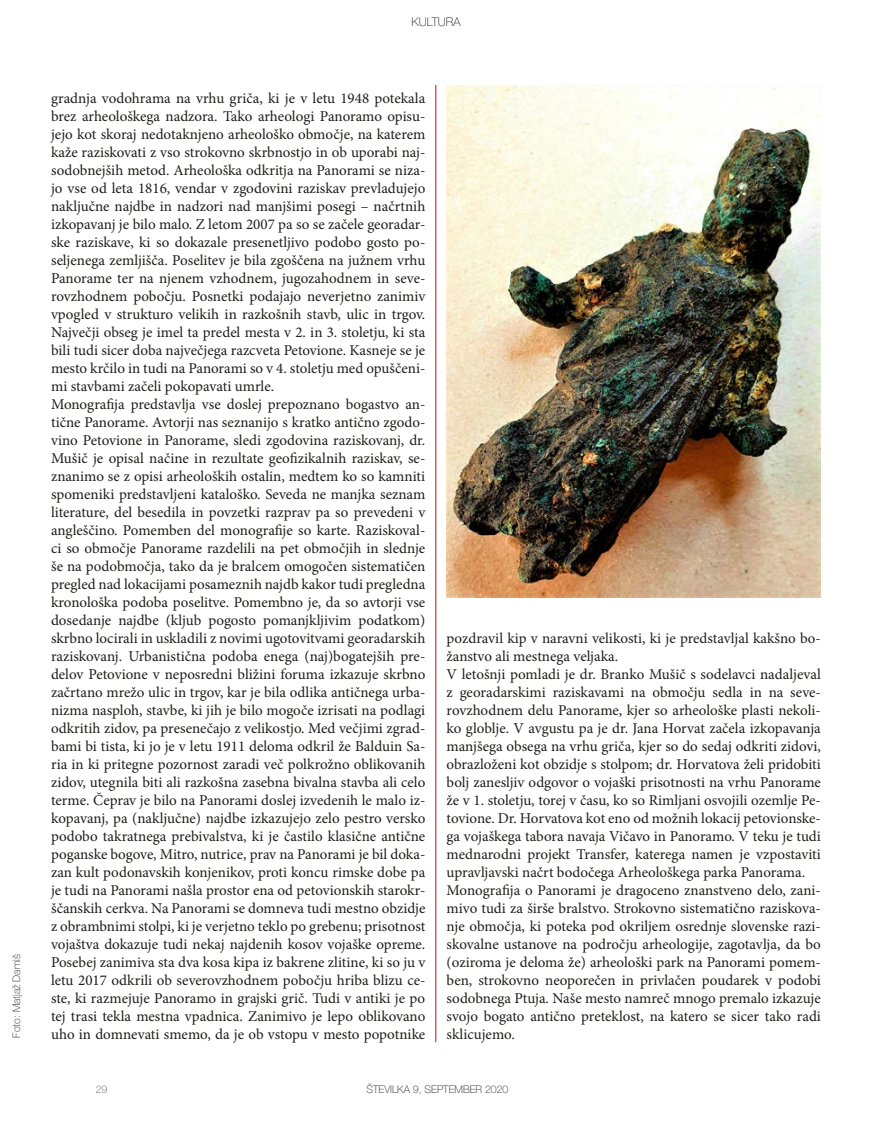
<style>
.page{position:relative;width:872px;height:1127px;background:#fff}
.page>*{position:absolute;margin:0;border:0;box-sizing:border-box;transform-origin:0 0}
.Besedilo{font:15px/18px "Minion Pro";color:#1d1d1b;text-align:justify}
.NASLOV_STRANI{font:100 12px "Helvetica Neue LT Pro";color:#1d1d1b}
.t1{font:100 10.5px "Helvetica Neue LT Pro";color:#1d1d1b}
.t2{font:100 10.5px "Helvetica Neue LT Pro";color:#575756}
</style>
<div class="page">
<img style="left:446px;top:85px;width:375px;height:512px">
<hr style="left:435px;top:85px;width:1px;height:957px;background:#c00d0e">
<p class="t1" style="left:11px;top:1037px;width:85px;rotate:-90deg">Foto: Matjaž Damiš</p>
<p class="NASLOV_STRANI" style="left:411px;top:14px;width:51px">KULTURA</p>
<p class="Besedilo" style="left:51px;top:89px;width:376px">gradnja vodohrama na vrhu griča, ki je v letu 1948 potekala brez arheološkega nadzora. Tako arheologi Panoramo opisu&shy;jejo kot skoraj nedotaknjeno arheološko območje, na katerem kaže raziskovati z vso strokovno skrbnostjo in ob uporabi naj&shy;sodobnejših metod. Arheološka odkritja na Panorami se niza&shy;jo vse od leta 1816, vendar v zgodovini raziskav prevladujejo naključne najdbe in nadzori nad manjšimi posegi – načrtnih izkopavanj je bilo malo. Z letom 2007 pa so se začele georadar&shy;ske raziskave, ki so dokazale presenetljivo podobo gosto po&shy;seljenega zemljišča. Poselitev je bila zgoščena na južnem vrhu Panorame ter na njenem vzhodnem, jugozahodnem in seve&shy;rovzhodnem pobočju. Posnetki podajajo neverjetno zanimiv vpogled v strukturo velikih in razkošnih stavb, ulic in trgov.<br>Največji obseg je imel ta predel mesta v 2. in 3. stoletju, ki sta bili tudi sicer doba največjega razcveta Petovione. Kasneje se je mesto krčilo in tudi na Panorami so v 4. stoletju med opuščeni&shy;mi stavbami začeli pokopavati umrle.</p>
<p class="Besedilo" style="left:51px;top:395px;width:376px">Monografija predstavlja vse doslej prepoznano bogastvo an&shy;tične Panorame. Avtorji nas seznanijo s kratko antično zgodo&shy;vino Petovione in Panorame, sledi zgodovina raziskovanj, dr.<br>Mušič je opisal načine in rezultate geofizikalnih raziskav, se&shy;znanimo se z opisi arheoloških ostalin, medtem ko so kamniti spomeniki predstavljeni kataloško. Seveda ne manjka seznam literature, del besedila in povzetki razprav pa so prevedeni v angleščino. Pomemben del monografije so karte. Raziskoval&shy;ci so območje Panorame razdelili na pet območjih in slednje še na podobmočja, tako da je bralcem omogočen sistematičen pregled nad lokacijami posameznih najdb kakor tudi pregledna kronološka podoba poselitve. Pomembno je, da so avtorji vse dosedanje najdbe (kljub pogosto pomanjkljivim podatkom) skrbno locirali in uskladili z novimi ugotovitvami georadarskih raziskovanj. Urbanistična podoba enega (naj)bogatejših pre&shy;delov Petovione v neposredni bližini foruma izkazuje skrbno začrtano mrežo ulic in trgov, kar je bila odlika antičnega urba&shy;nizma nasploh, stavbe, ki jih je bilo mogoče izrisati na podlagi odkritih zidov, pa presenečajo z velikostjo. Med večjimi zgrad&shy;bami bi tista, ki jo je v letu 1911 deloma odkril že Balduin Sa&shy;ria in ki pritegne pozornost zaradi več polkrožno oblikovanih zidov, utegnila biti ali razkošna zasebna bivalna stavba ali celo terme. Čeprav je bilo na Panorami doslej izvedenih le malo iz&shy;kopavanj, pa (naključne) najdbe izkazujejo zelo pestro versko podobo takratnega prebivalstva, ki je častilo klasične antične poganske bogove, Mitro, nutrice, prav na Panorami je bil doka&shy;zan kult podonavskih konjenikov, proti koncu rimske dobe pa je tudi na Panorami našla prostor ena od petovionskih starokr&shy;ščanskih cerkva. Na Panorami se domneva tudi mestno obzidje z obrambnimi stolpi, ki je verjetno teklo po grebenu; prisotnost vojaštva dokazuje tudi nekaj najdenih kosov vojaške opreme.<br>Posebej zanimiva sta dva kosa kipa iz bakrene zlitine, ki so ju v letu 2017 odkrili ob severovzhodnem pobočju hriba blizu ce&shy;ste, ki razmejuje Panoramo in grajski grič. Tudi v antiki je po tej trasi tekla mestna vpadnica. Zanimivo je lepo oblikovano uho in domnevati smemo, da je ob vstopu v mesto popotnike</p>
<p class="Besedilo" style="left:446px;top:629px;width:376px">pozdravil kip v naravni velikosti, ki je predstavljal kakšno bo&shy;žanstvo ali mestnega veljaka.</p>
<p class="Besedilo" style="left:446px;top:665px;width:376px">V letošnji pomladi je dr. Branko Mušič s sodelavci nadaljeval z georadarskimi raziskavami na območju sedla in na seve&shy;rovzhodnem delu Panorame, kjer so arheološke plasti nekoli&shy;ko globlje. V avgustu pa je dr. Jana Horvat začela izkopavanja manjšega obsega na vrhu griča, kjer so do sedaj odkriti zidovi, obrazloženi kot obzidje s stolpom; dr. Horvatova želi pridobiti bolj zanesljiv odgovor o vojaški prisotnosti na vrhu Panorame že v 1. stoletju, torej v času, ko so Rimljani osvojili ozemlje Pe&shy;tovione. Dr. Horvatova kot eno od možnih lokacij petovionske&shy;ga vojaškega tabora navaja Vičavo in Panoramo. V teku je tudi mednarodni projekt Transfer, katerega namen je vzpostaviti upravljavski načrt bodočega Arheološkega parka Panorama.</p>
<p class="Besedilo" style="left:446px;top:881px;width:376px">Monografija o Panorami je dragoceno znanstveno delo, zani&shy;mivo tudi za širše bralstvo. Strokovno sistematično raziskova&shy;nje območja, ki poteka pod okriljem osrednje slovenske razi&shy;skovalne ustanove na področju arheologije, zagotavlja, da bo (oziroma je deloma že) arheološki park na Panorami pomem&shy;ben, strokovno neoporečen in privlačen poudarek v podobi sodobnega Ptuja. Naše mesto namreč mnogo premalo izkazuje svojo bogato antično preteklost, na katero se sicer tako radi sklicujemo.</p>
<p class="t2" style="left:96px;top:1083px;width:13px">29</p>
<p class="t1" style="left:366px;top:1083px;width:143px">ŠTEVILKA 9, SEPTEMBER 2020</p>
</div>
